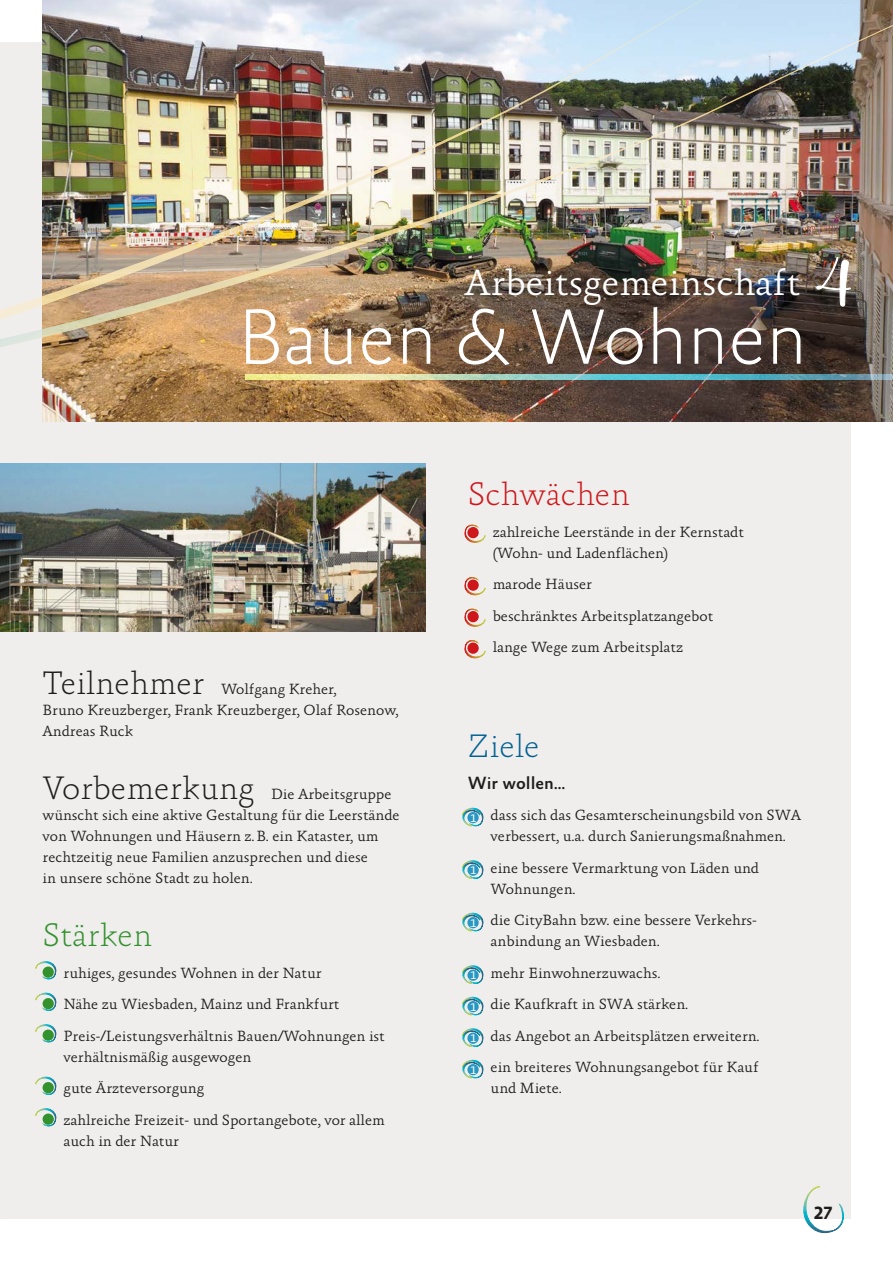
<style>
.page{position:relative;width:893px;height:1263px;background:#fff}
.page>*{position:absolute;margin:0;border:0;box-sizing:border-box;transform-origin:0 0}
.t1{font:100 79.5px "Absara Sans";color:#fff}
.t2{font:300 37.5px "Absara TF";color:#fff}
.t3{font:100 33px "Absara TF";color:#cd171a}
.t4{font:100 33px "Absara TF";color:#33922e}
.t5{font:100 33px "Absara TF";color:#006293}
.t6{font:500 18px "Absara Sans TF";color:#1d1d1b}
.t7{font:700 18px "Absara Sans TF";color:#1d1d1b}
.t8{font:300 15px/21px "Absara";color:#1d1d1b}
.s1{font-family:"Sunberry";font-weight:400;font-size:60px}
.s2{font-family:"Absara TF";font-weight:100;font-size:33px}
.s3{color:#fff}
</style>
<div class="page">
<div style="left:0;top:43px;width:850px;height:1176px;background:#f0eded"></div>
<img style="left:0;top:463px;width:425px;height:168px">
<svg style="left:464px;top:525px;width:21px;height:18px"></svg>
<div style="left:467px;top:527px;width:12px;height:11px;background:#cd171a;border-radius:50%"></div>
<svg style="left:464px;top:577px;width:21px;height:19px"></svg>
<div style="left:467px;top:579px;width:12px;height:12px;background:#cd171a;border-radius:50%"></div>
<svg style="left:464px;top:609px;width:21px;height:18px"></svg>
<div style="left:467px;top:611px;width:12px;height:11px;background:#cd171a;border-radius:50%"></div>
<svg style="left:464px;top:640px;width:21px;height:19px"></svg>
<div style="left:467px;top:642px;width:12px;height:12px;background:#cd171a;border-radius:50%"></div>
<svg style="left:462px;top:807px;width:22px;height:19px"></svg>
<div style="left:467px;top:812px;width:12px;height:11px;background:#2897c4;border-radius:50%"></div>
<svg style="left:462px;top:860px;width:22px;height:19px"></svg>
<div style="left:467px;top:864px;width:12px;height:12px;background:#2897c4;border-radius:50%"></div>
<svg style="left:462px;top:912px;width:22px;height:19px"></svg>
<div style="left:467px;top:917px;width:12px;height:11px;background:#2897c4;border-radius:50%"></div>
<svg style="left:462px;top:965px;width:22px;height:19px"></svg>
<div style="left:467px;top:969px;width:12px;height:12px;background:#2897c4;border-radius:50%"></div>
<svg style="left:462px;top:996px;width:22px;height:19px"></svg>
<div style="left:467px;top:1001px;width:12px;height:11px;background:#2897c4;border-radius:50%"></div>
<svg style="left:462px;top:1028px;width:22px;height:19px"></svg>
<div style="left:467px;top:1032px;width:12px;height:12px;background:#2897c4;border-radius:50%"></div>
<svg style="left:462px;top:1059px;width:22px;height:19px"></svg>
<div style="left:467px;top:1064px;width:12px;height:11px;background:#2897c4;border-radius:50%"></div>
<svg style="left:35px;top:961px;width:22px;height:18px"></svg>
<div style="left:43px;top:966px;width:11px;height:12px;background:#33922e;border-radius:50%"></div>
<svg style="left:35px;top:992px;width:22px;height:19px"></svg>
<div style="left:43px;top:998px;width:11px;height:11px;background:#33922e;border-radius:50%"></div>
<svg style="left:35px;top:1024px;width:22px;height:18px"></svg>
<div style="left:43px;top:1029px;width:11px;height:12px;background:#33922e;border-radius:50%"></div>
<svg style="left:35px;top:1076px;width:22px;height:19px"></svg>
<div style="left:43px;top:1082px;width:11px;height:11px;background:#33922e;border-radius:50%"></div>
<svg style="left:35px;top:1108px;width:22px;height:18px"></svg>
<div style="left:43px;top:1113px;width:11px;height:12px;background:#33922e;border-radius:50%"></div>
<img style="left:750px;top:19px;width:143px;height:423px">
<img style="left:0;top:0;width:750px;height:422px">
<svg style="left:816px;top:257px;width:35px;height:50px;background:#6f635b"></svg>
<svg style="left:803px;top:1186px;width:41px;height:48px"></svg>
<h2 class="t2" style="left:465px;top:261px;width:390px">Arbeitsgemeinschaft <span class="s1">4</span></h2>
<h1 class="t1" style="left:239px;top:296px;width:570px">Bauen &amp; Wohnen</h1>
<p class="t8" style="left:43px;top:679px;width:357px"><span class="s2">Teilnehmer</span> Wolfgang Kreher,<br>Bruno Kreuzberger, Frank Kreuzberger, Olaf Rosenow,<br>Andreas Ruck</p>
<p class="t8" style="left:43px;top:784px;width:358px"><span class="s2">Vorbemerkung</span> Die Arbeitsgruppe wünscht sich eine aktive Gestaltung für die Leerstände von Wohnungen und Häusern z.B. ein Kataster, um rechtzeitig neue Familien anzusprechen und diese<br>in unsere schöne Stadt zu holen.</p>
<h3 class="t4" style="left:43px;top:916px;width:111px">Stärken</h3>
<p class="t8" style="left:64px;top:957px;width:323px;line-height:31.5px">ruhiges, gesundes Wohnen in der Natur<br>Nähe zu Wiesbaden, Mainz und Frankfurt<br>Preis-/Leistungsverhältnis Bauen/Wohnungen ist</p>
<p class="t8" style="left:64px;top:1041px;width:323px;line-height:31.5px">verhältnismäßig ausgewogen<br>gute Ärzteversorgung<br>zahlreiche Freizeit- und Sportangebote, vor allem</p>
<p class="t8" style="left:64px;top:1130px;width:117px">auch in der Natur</p>
<h3 class="t3" style="left:468px;top:475px;width:163px">Schwächen</h3>
<p class="t8" style="left:493px;top:521px;width:253px">zahlreiche Leerstände in der Kernstadt (Wohn- und Ladenflächen)</p>
<p class="t8" style="left:493px;top:569px;width:222px;line-height:31.5px">marode Häuser<br>beschränktes Arbeitsplatzangebot lange Wege zum Arbeitsplatz</p>
<h3 class="t5" style="left:468px;top:727px;width:73px">Ziele</h3>
<p class="t6" style="left:468px;top:773px;width:99px">Wir wollen…</p>
<p class="t8" style="left:470px;top:805px;width:333px;text-align:center"><span class="s3">1</span> dass sich das Gesamterscheinungsbild von SWA verbessert, u.a. durch Sanierungsmaßnahmen.</p>
<p class="t8" style="left:491px;top:857px;width:270px;text-indent:-21px"><span class="s3">1</span> eine bessere Vermarktung von Läden und<br>Wohnungen.</p>
<p class="t8" style="left:491px;top:910px;width:267px;text-indent:-21px"><span class="s3">1</span> die CityBahn bzw. eine bessere Verkehrs&shy;anbindung an Wiesbaden.</p>
<p class="t8" style="left:470px;top:957px;width:292px;line-height:31.5px"><span class="s3">1</span> mehr Einwohnerzuwachs.<br><span class="s3">1</span> die Kaufkraft in SWA stärken.<br><span class="s3">1</span> das Angebot an Arbeitsplätzen erweitern.<br><span class="s3">1</span> ein breiteres Wohnungsangebot für Kauf</p>
<p class="t8" style="left:491px;top:1078px;width:73px">und Miete.</p>
<p class="t7" style="left:814px;top:1204px;width:20px">27</p>
</div>
